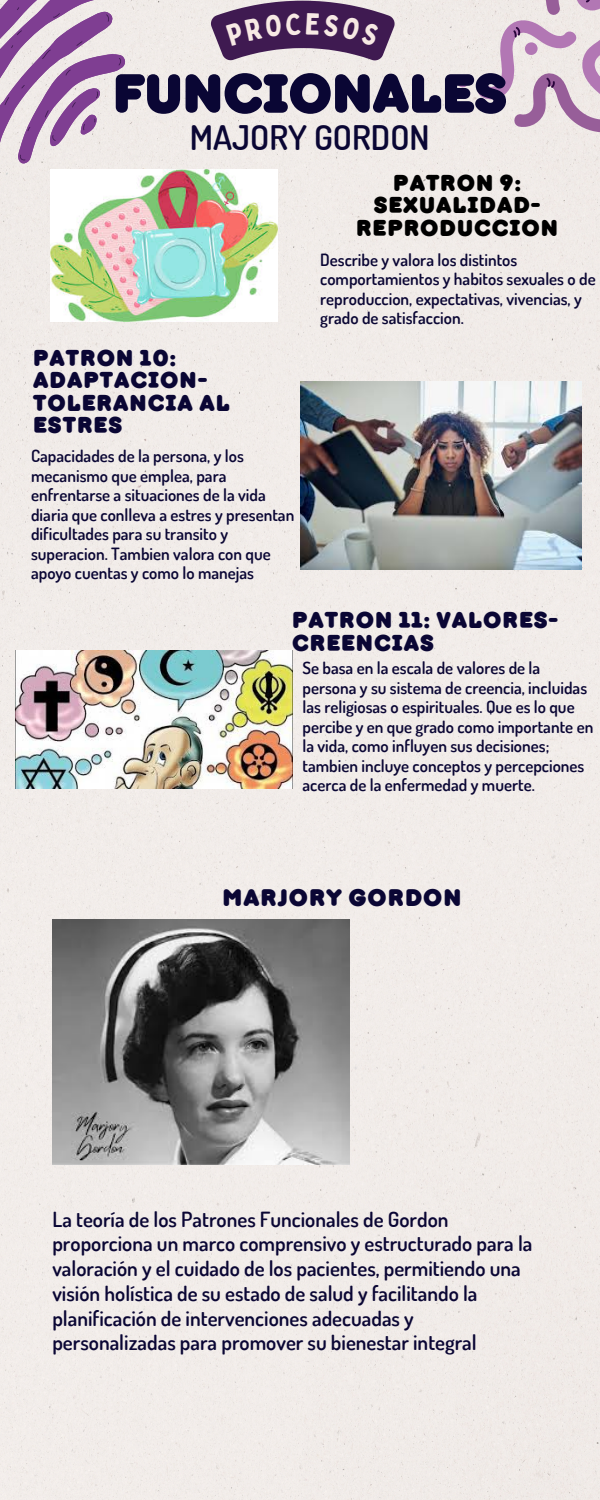
<style>
.page{position:relative;width:600px;height:1500px;background:#f1ece9}
.page>*{position:absolute;margin:0;border:0;box-sizing:border-box;transform-origin:0 0}
.t1{font:55.1px "TT Milks Casual Pie Base";letter-spacing:-.01em;color:#0a0634}
.t2{font:600 33.9px "Dosis";color:#0a0634}
.t3{font:23.9px "TT Milks Casual Pie Base";letter-spacing:.045em;color:#0a0634}
.t4{font:22.9px/22.5px "TT Milks Casual Pie Base";letter-spacing:.045em;color:#0a0634}
.t5{font:22.9px/22.5px "TT Milks Casual Pie Base";letter-spacing:.045em;color:#000;text-align:center}
.t6{font:600 20.9px/24.8px "Dosis";color:#0a0634}
.t7{font:600 16.9px/19.5px "Dosis";color:#0a0634}
</style>
<div class="page">
<svg style="left:442px;top:0;width:158px;height:188px;background:#e3d5dc"></svg>
<svg style="left:0;top:0;width:171px;height:183px;background:#cfb9cf"></svg>
<img style="left:50px;top:170px;width:228px;height:152px">
<img style="left:300px;top:382px;width:282px;height:187px">
<img style="left:15px;top:651px;width:277px;height:138px">
<img style="left:52px;top:920px;width:297px;height:245px">
<svg style="left:211px;top:1px;width:184px;height:59px;background:#694c75"></svg>
<h2 class="t1" style="left:112px;top:63px;width:396px">FUNCIONALES</h2>
<p class="t2" style="left:190px;top:115px;width:241px">MAJORY GORDON</p>
<h3 class="t5" style="left:356px;top:173px;width:204px">PATRON 9:<br>SEXUALIDAD-<br>REPRODUCCION</h3>
<p class="t4" style="left:33px;top:348px;width:198px">PATRON 10:<br>ADAPTACION-<br>TOLERANCIA AL<br>ESTRES</p>
<h5 class="t7" style="left:31px;top:446px;width:265px">Capacidades de la persona, y los mecanismo que emplea, para enfrentarse a situaciones de la vida diaria que conlleva a estres y presentan dificultades para su transito y superacion. Tambien valora con que apoyo cuentas y como lo manejas</h5>
<h4 class="t7" style="left:320px;top:249px;width:277px">Describe y valora los distintos comportamientos y habitos sexuales o de reproduccion, expectativas, vivencias, y grado de satisfaccion.</h4>
<h3 class="t4" style="left:292px;top:610px;width:268px">PATRON 11: VALORES-<br>CREENCIAS</h3>
<p class="t7" style="left:302px;top:658px;width:292px">Se basa en la escala de valores de la persona y su sistema de creencia, incluidas las religiosas o espirituales. Que es lo que percibe y en que grado como importante en la vida, como influyen sus decisiones; tambien incluye conceptos y percepciones acerca de la enfermedad y muerte.</p>
<h3 class="t3" style="left:223px;top:884px;width:240px">MARJORY GORDON</h3>
<p class="t6" style="left:52px;top:1206px;width:482px">La teoría de los Patrones Funcionales de Gordon proporciona un marco comprensivo y estructurado para la valoración y el cuidado de los pacientes, permitiendo una visión holística de su estado de salud y facilitando la planificación de intervenciones adecuadas y personalizadas para promover su bienestar integral</p>
</div>
